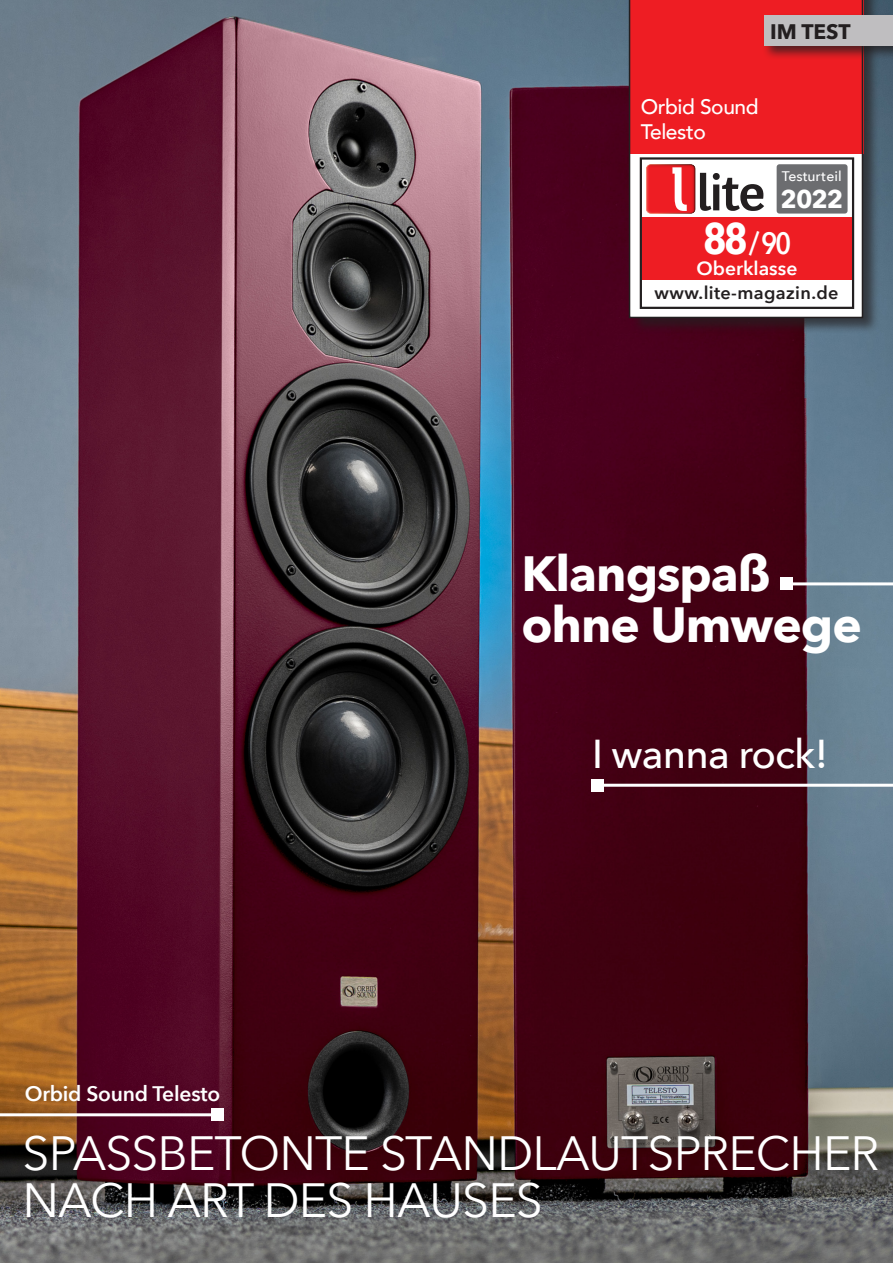
<style>
.page{position:relative;width:893px;height:1263px;background:#fff}
.page>*{position:absolute;margin:0;border:0;box-sizing:border-box;transform-origin:0 0}
.t1{font:700 49.35px/50.7px "Avenir Next";letter-spacing:-.02em;color:#fff}
.t2{font:48px/46.5px "Avenir Next";letter-spacing:-.02em;color:#fff}
.t3{font:500 40.2px "Avenir Next";letter-spacing:-.02em;color:#fff}
.t4{font:600 30.75px "Avenir Next";color:#fff;scale:.87 1}
.t5{font:700 25.2px "Avenir Next";color:#fff}
.t6{font:500 21px/25.5px "Avenir";letter-spacing:-.02em;color:#fff}
.t7{font:600 21px "Avenir Next";letter-spacing:-.01em;color:#fff}
.t8{font:700 21px "Avenir Next";letter-spacing:-.005em;color:#231f20}
.t9{font:600 19.05px "Avenir Next";color:#fff}
.t10{font:600 17.85px "Avenir Next";letter-spacing:.02em;color:#231f20}
.t11{font:500 13.8px "Avenir Next";color:#fff}
.s1{font-weight:700;font-size:43.2px}
</style>
<div class="page">
<img style="left:0;top:0;width:893px;height:1263px">
<div style="left:630px;top:0;width:250px;height:334px;background:#231f20;opacity:.7"></div>
<svg style="left:629px;top:0;width:234px;height:318px"></svg>
<div style="left:762px;top:13px;width:131px;height:48px;background:#231f20;opacity:.75"></div>
<div style="left:764px;top:16px;width:129px;height:30px;background:#bfbec0"></div>
<hr style="left:0;top:1113px;width:217px;height:3px;background:#fff">
<div style="left:211px;top:1109px;width:12px;height:12px;background:#fff"></div>
<hr style="left:787px;top:582px;width:106px;height:3px;background:#fff">
<div style="left:781px;top:578px;width:12px;height:12px;background:#fff"></div>
<hr style="left:597px;top:784px;width:296px;height:3px;background:#fff">
<div style="left:591px;top:779px;width:12px;height:12px;background:#fff"></div>
<p class="t8" style="left:770px;top:14px;width:82px">IM TEST</p>
<p class="t6" style="left:641px;top:93px;width:119px">Orbid Sound<br>Telesto</p>
<p class="t11" style="left:782px;top:164px;width:61px">Testurteil</p>
<p class="t5" style="left:781px;top:177px;width:64px">2022</p>
<p class="t4" style="left:703px;top:216px;width:104px"><span class="s1">88</span> /90</p>
<p class="t10" style="left:655px;top:277px;width:185px">www.lite-magazin.de</p>
<p class="t9" style="left:696px;top:252px;width:102px">Oberklasse</p>
<p class="t1" style="left:521px;top:547px;width:342px">Klangspaß ohne Umwege</p>
<p class="t7" style="left:25px;top:1075px;width:197px">Orbid Sound Telesto</p>
<p class="t3" style="left:592px;top:720px;width:237px">I wanna rock!</p>
<p class="t2" style="left:23px;top:1128px;width:858px">SPASSBETONTE STANDLAUTSPRECHER<br>NACH ART DES HAUSES</p>
</div>
